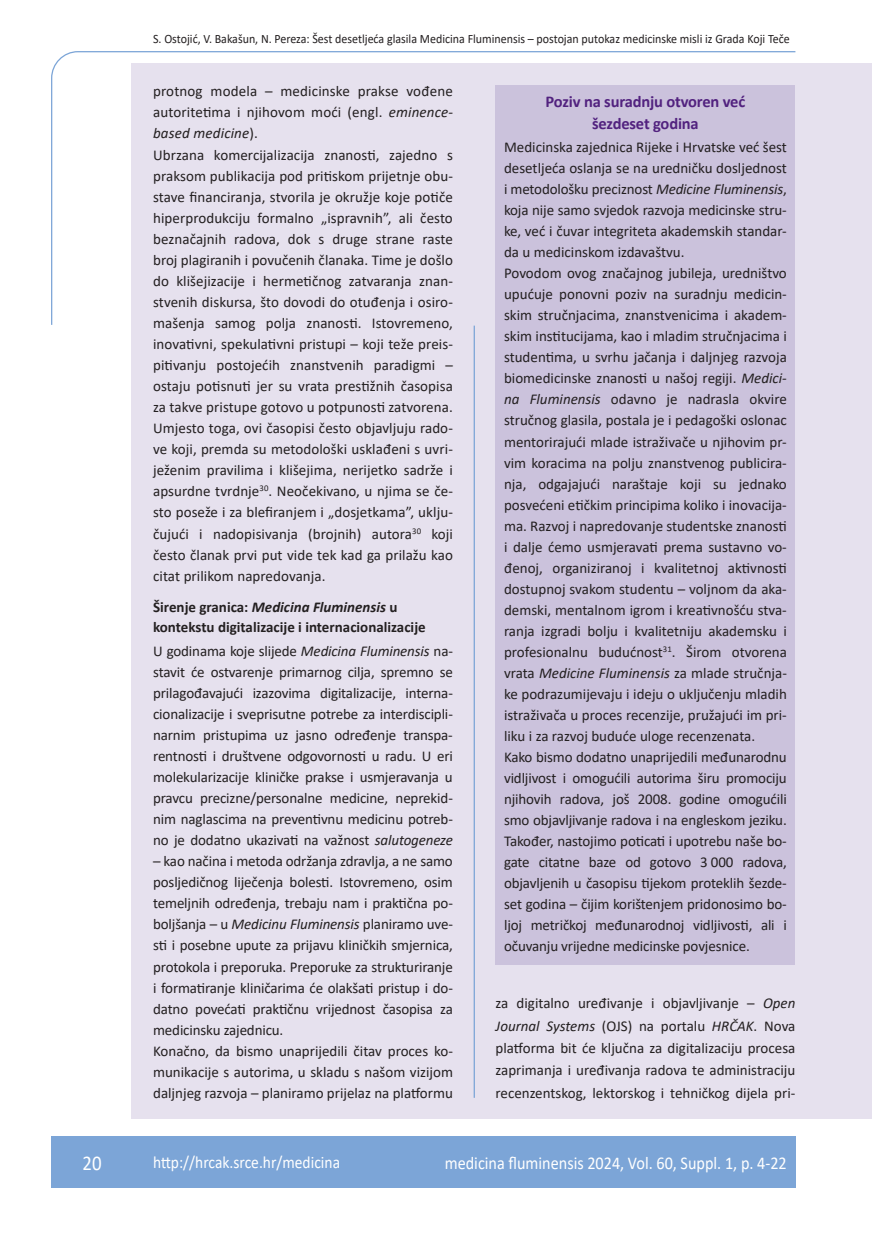
<style>
.page{position:relative;width:872px;height:1234px;background:#fff}
.page>*{position:absolute;margin:0;border:0;box-sizing:border-box;transform-origin:0 0}
.t1{font:21px "Calibri";color:#fff;scale:.9 1}
.t2{font:18px "Calibri";color:#fff;scale:.9 1}
.t3{font:17.25px "Calibri";color:#fff;scale:.9 1}
.podnaslov{font:700 16.5px/21px "Calibri";letter-spacing:-.01em;color:#52227f;text-align:center}
.osnovni_tekst{font:15px/21px "Calibri";color:#231f20;text-align:justify}
.podnaslov-2{font:700 15px/19.5px "Calibri";color:#231f20}
.glava{font:12.75px "Calibri";color:#231f20;scale:.94 1}
.s1{font-style:italic}
</style>
<div class="page">
<div style="left:132px;top:64px;width:740px;height:1054px;background:#e6e1ee"></div>
<svg style="left:51px;top:51px;width:745px;height:275px"></svg>
<hr style="left:473px;top:325px;width:2px;height:772px;background:#7ca5d7">
<div style="left:51px;top:1135px;width:744px;height:51px;background:#7ca5d7"></div>
<div style="left:495px;top:85px;width:300px;height:879px;background:#cbc2dc"></div>
<p class="glava" style="left:153px;top:29px;width:679px">S. Ostojić, V. Bakašun, N. Pereza: Šest desetljeća glasila Medicina Fluminensis – postojan putokaz medicinske misli iz Grada Koji Teče</p>
<p class="osnovni_tekst" style="left:153px;top:80px;width:301px">protnog modela – medicinske prakse vođene autoritetima i njihovom moći (engl. <span class="s1">eminence&shy;based medicine</span>).</p>
<p class="osnovni_tekst" style="left:153px;top:144px;width:301px">Ubrzana komercijalizacija znanosti, zajedno s praksom publikacija pod pritiskom prijetnje obu&shy;stave financiranja, stvorila je okružje koje potiče hiperprodukciju formalno „ispravnih”, ali često beznačajnih radova, dok s druge strane raste broj plagiranih i povučenih članaka. Time je došlo do klišejizacije i hermetičnog zatvaranja znan&shy;stvenih diskursa, što dovodi do otuđenja i osiro&shy;mašenja samog polja znanosti. Istovremeno, inovativni, spekulativni pristupi – koji teže preis&shy;pitivanju postojećih znanstvenih paradigmi – ostaju potisnuti jer su vrata prestižnih časopisa za takve pristupe gotovo u potpunosti zatvorena.<br>Umjesto toga, ovi časopisi često objavljuju rado&shy;ve koji, premda su metodološki usklađeni s uvri&shy;ježenim pravilima i klišejima, nerijetko sadrže i apsurdne tvrdnje<sup>30</sup>. Neočekivano, u njima se če&shy;sto poseže i za blefiranjem i „dosjetkama”, uklju&shy;čujući i nadopisivanja (brojnih) autora<sup>30</sup> koji često članak prvi put vide tek kad ga prilažu kao citat prilikom napredovanja.</p>
<p class="podnaslov-2" style="left:153px;top:597px;width:274px">Širenje granica: <span class="s1">Medicina Fluminensis</span> u kontekstu digitalizacije i internacionalizacije</p>
<p class="osnovni_tekst" style="left:153px;top:639px;width:301px">U godinama koje slijede <span class="s1">Medicina Fluminensis</span> na&shy;stavit će ostvarenje primarnog cilja, spremno se prilagođavajući izazovima digitalizacije, interna&shy;cionalizacije i sveprisutne potrebe za interdiscipli&shy;narnim pristupima uz jasno određenje transpa&shy;rentnosti i društvene odgovornosti u radu. U eri molekularizacije kliničke prakse i usmjeravanja u pravcu precizne/personalne medicine, neprekid&shy;nim naglascima na preventivnu medicinu potreb&shy;no je dodatno ukazivati na važnost <span class="s1">salutogeneze</span></p>
<p class="osnovni_tekst" style="left:153px;top:850px;width:301px">– kao načina i metoda održanja zdravlja, a ne samo posljedičnog liječenja bolesti. Istovremeno, osim temeljnih određenja, trebaju nam i praktična po&shy;boljšanja – u <span class="s1">Medicinu Fluminensis</span> planiramo uve&shy;sti i posebne upute za prijavu kliničkih smjernica, protokola i preporuka. Preporuke za strukturiranje i formatiranje kliničarima će olakšati pristup i do&shy;datno povećati praktičnu vrijednost časopisa za medicinsku zajednicu.</p>
<p class="osnovni_tekst" style="left:153px;top:1039px;width:301px">Konačno, da bismo unaprijedili čitav proces ko&shy;munikacije s autorima, u skladu s našom vizijom daljnjeg razvoja – planiramo prijelaz na platformu</p>
<p class="podnaslov" style="left:545px;top:91px;width:201px">Poziv na suradnju otvoren već šezdeset godina</p>
<p class="osnovni_tekst" style="left:504px;top:136px;width:284px">Medicinska zajednica Rijeke i Hrvatske već šest desetljeća oslanja se na uredničku dosljednost i metodološku preciznost <span class="s1">Medicine Fluminensis</span>, koja nije samo svjedok razvoja medicinske stru&shy;ke, već i čuvar integriteta akademskih standar&shy;da u medicinskom izdavaštvu.</p>
<p class="osnovni_tekst" style="left:504px;top:262px;width:284px">Povodom ovog značajnog jubileja, uredništvo upućuje ponovni poziv na suradnju medicin&shy;skim stručnjacima, znanstvenicima i akadem&shy;skim institucijama, kao i mladim stručnjacima i studentima, u svrhu jačanja i daljnjeg razvoja biomedicinske znanosti u našoj regiji. <span class="s1">Medici&shy;na Fluminensis</span> odavno je nadrasla okvire stručnog glasila, postala je i pedagoški oslonac mentorirajući mlade istraživače u njihovim pr&shy;vim koracima na polju znanstvenog publicira&shy;nja, odgajajući naraštaje koji su jednako posvećeni etičkim principima koliko i inovacija&shy;ma. Razvoj i napredovanje studentske znanosti i dalje ćemo usmjeravati prema sustavno vo&shy;đenoj, organiziranoj i kvalitetnoj aktivnosti dostupnoj svakom studentu – voljnom da aka&shy;demski, mentalnom igrom i kreativnošću stva&shy;ranja izgradi bolju i kvalitetniju akademsku i profesionalnu budućnost<sup>31</sup>. Širom otvorena vrata <span class="s1">Medicine Fluminensis</span> za mlade stručnja&shy;ke podrazumijevaju i ideju o uključenju mladih istraživača u proces recenzije, pružajući im pri&shy;liku i za razvoj buduće uloge recenzenata.</p>
<p class="osnovni_tekst" style="left:504px;top:745px;width:284px">Kako bismo dodatno unaprijedili međunarodnu vidljivost i omogućili autorima širu promociju njihovih radova, još 2008. godine omogućili smo objavljivanje radova i na engleskom jeziku.<br>Također, nastojimo poticati i upotrebu naše bo&shy;gate citatne baze od gotovo 3 000 radova, objavljenih u časopisu tijekom proteklih šezde&shy;set godina – čijim korištenjem pridonosimo bo&shy;ljoj metričkoj međunarodnoj vidljivosti, ali i očuvanju vrijedne medicinske povjesnice.</p>
<p class="osnovni_tekst" style="left:495px;top:991px;width:301px;line-height:22.4px">za digitalno uređivanje i objavljivanje – <span class="s1">Open Journal Systems</span> (OJS) na portalu <span class="s1">HRČAK</span>. Nova platforma bit će ključna za digitalizaciju procesa zaprimanja i uređivanja radova te administraciju recenzentskog, lektorskog i tehničkog dijela pri-</p>
<p class="t1" style="left:82px;top:1147px;width:23px">20</p>
<p class="t3" style="left:153px;top:1149px;width:209px">http://hrcak.srce.hr/medicina</p>
<p class="t2" style="left:445px;top:1149px;width:381px">medicina fluminensis 2024, Vol. 60, Suppl. 1, p. 4-22</p>
</div>
